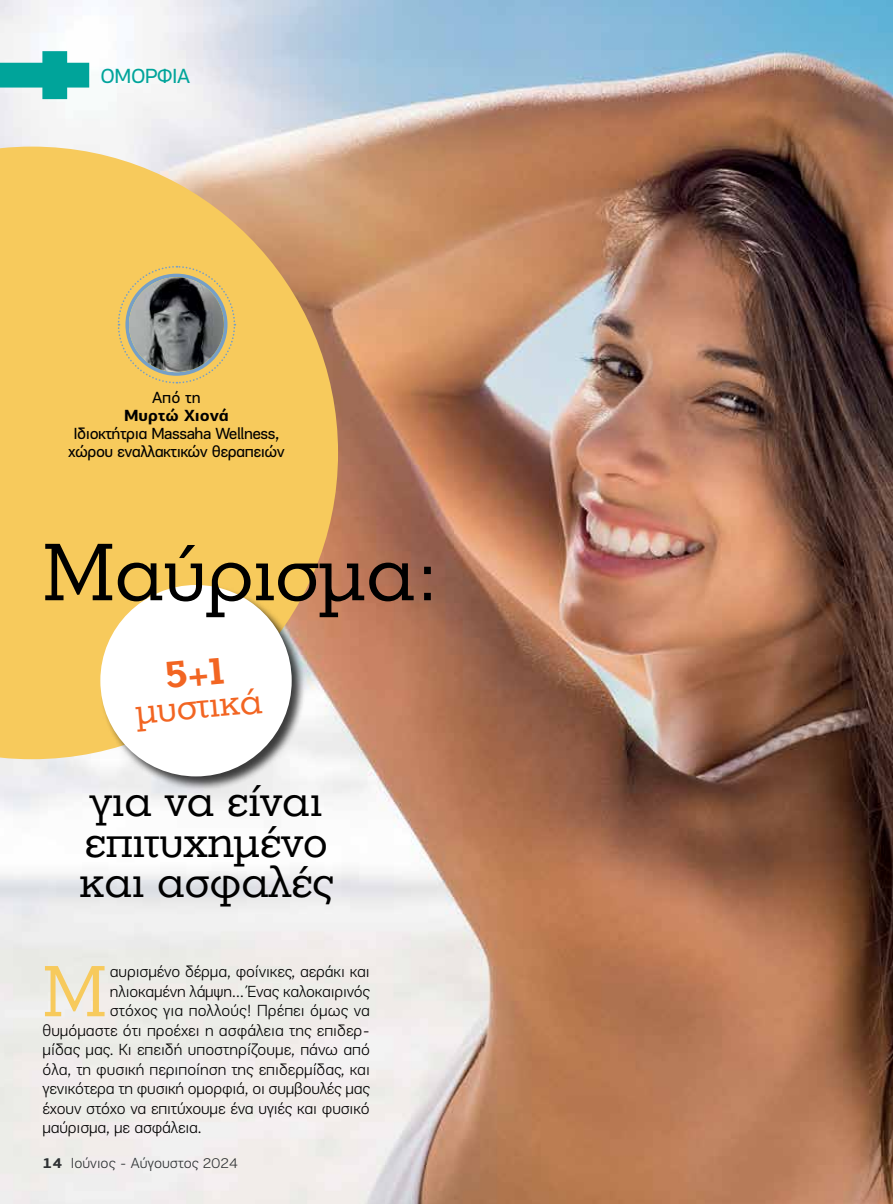
<style>
.page{position:relative;width:893px;height:1204px;background:#fff}
.page>*{position:absolute;margin:0;border:0;box-sizing:border-box;transform-origin:0 0}
.t1{font:83.1px "PF Litho Text";letter-spacing:-.01em;color:#000}
.t2{font:73.95px "PF Litho Text";color:#f7ca5c}
.t3{font:46.5px/40.5px "PF Litho Text";letter-spacing:-.01em;color:#000}
.t4{font:38.25px "PF Litho Text";color:#f26522}
.t5{font:21px "PF Encore Sans Pro";letter-spacing:-.025em;color:#00a49a}
.t6{font:300 16.5px "PF Encore Sans Pro";letter-spacing:-.005em;color:#000}
.t7{font:16.5px/18px "PF Encore Sans Pro";letter-spacing:-.03em;color:#000;text-align:center}
.t8{font:700 16.5px "PF Encore Sans Pro";color:#000}
.t9{font:300 15px "PF Encore Sans Pro";color:#2e3133}
.s1{font-weight:700}
</style>
<div class="page">
<img style="left:0;top:0;width:893px;height:1203px">
<svg style="left:0;top:51px;width:89px;height:48px"></svg>
<svg style="left:0;top:147px;width:338px;height:612px;background:#f1c565"></svg>
<div style="left:100px;top:584px;width:206px;height:206px;background:#000;opacity:.75"></div>
<div style="left:100px;top:585px;width:192px;height:191px;background:#fff;border-radius:50%"></div>
<svg style="left:117px;top:265px;width:119px;height:119px;background:#f0c761"></svg>
<svg style="left:125px;top:274px;width:102px;height:102px"></svg>
<img style="left:129px;top:277px;width:95px;height:95px;border-radius:47px">
<p class="t5" style="left:101px;top:63px;width:91px">ΟΜΟΡΦΙΑ</p>
<p class="t7" style="left:152px;top:388px;width:50px">Από τη</p>
<p class="t8" style="left:124px;top:405px;width:106px">Μυρτώ Χιονά</p>
<p class="t7" style="left:68px;top:424px;width:218px">Ιδιοκτήτρια Massaha Wellness, χώρου εναλλακτικών θεραπειών</p>
<h1 class="t1" style="left:43px;top:521px;width:398px">Μαύρισμα:</h1>
<h3 class="t4" style="left:134px;top:687px;width:129px;rotate:-5deg">μυστικά</h3>
<h3 class="t3" style="left:79px;top:779px;width:256px">για να είναι επιτυχημένο και ασφαλές</h3>
<h2 class="t2" style="left:43px;top:946px;width:66px">Μ</h2>
<p class="t6" style="left:110px;top:962px;width:261px">αυρισμένο δέρμα, φοίνικες, αεράκι και</p>
<p class="t6" style="left:110px;top:981px;width:262px">ηλιοκαμένη λάμψη… Ένας καλοκαιρινός</p>
<p class="t6" style="left:110px;top:1001px;width:261px">στόχος για πολλούς! Πρέπει όμως να</p>
<p class="t6" style="left:43px;top:1020px;width:329px">θυμόμαστε ότι προέχει η ασφάλεια της επιδερ-</p>
<p class="t6" style="left:43px;top:1040px;width:329px">μίδας μας. Κι επειδή υποστηρίζουμε, πάνω από</p>
<p class="t6" style="left:43px;top:1059px;width:329px">όλα, τη φυσική περιποίηση της επιδερμίδας, και</p>
<p class="t6" style="left:43px;top:1079px;width:329px">γενικότερα τη φυσική ομορφιά, οι συμβουλές μας</p>
<p class="t6" style="left:43px;top:1098px;width:329px">έχουν στόχο να επιτύχουμε ένα υγιές και φυσικό</p>
<p class="t6" style="left:43px;top:1118px;width:161px">μαύρισμα, με ασφάλεια.</p>
<p class="t9" style="left:43px;top:1154px;width:197px"><span class="s1">14</span> Ιούνιος - Αύγουστος 2024</p>
</div>
